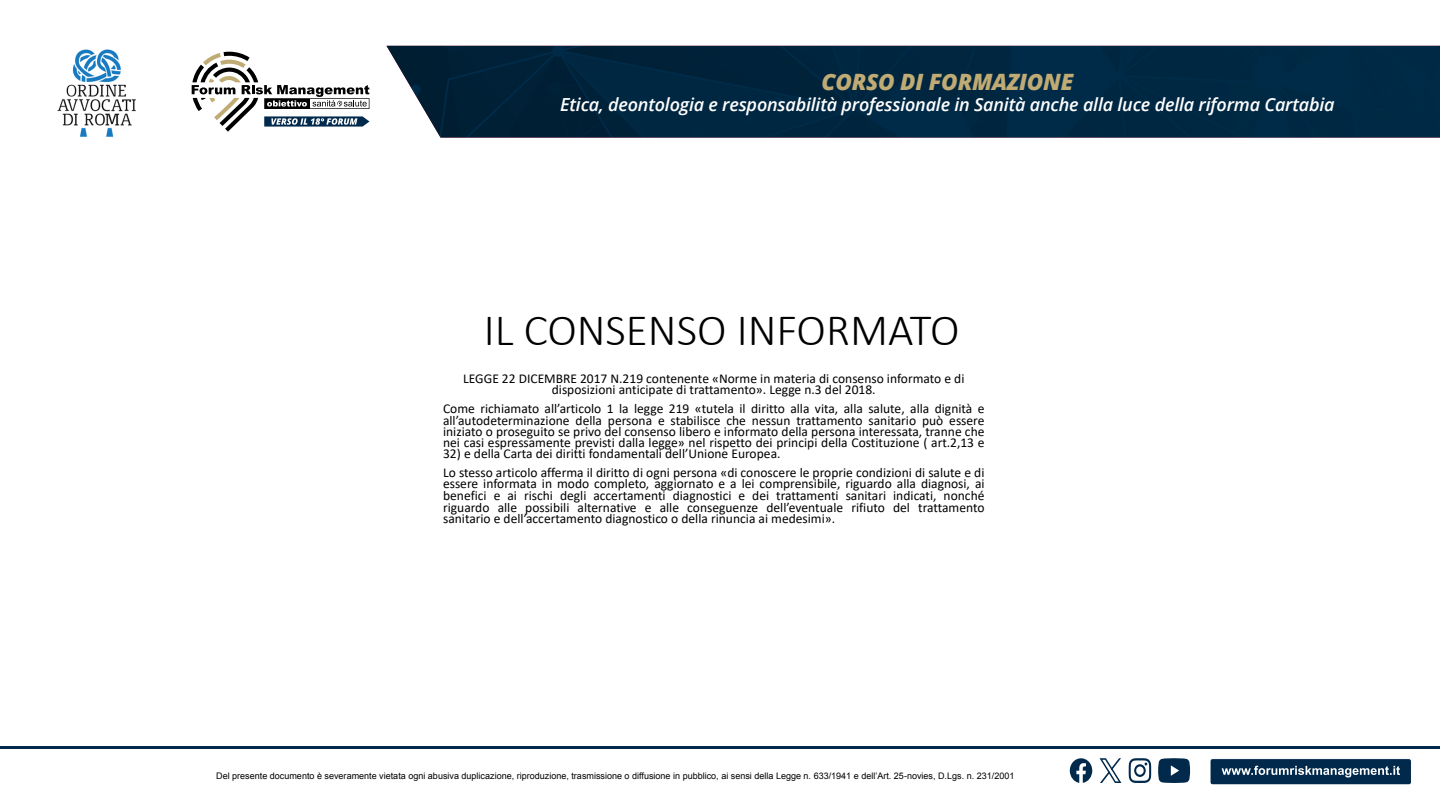
<style>
.page{position:relative;width:1440px;height:810px;background:#fff}
.page>*{position:absolute;margin:0;border:0;box-sizing:border-box;transform-origin:0 0}
.t1{font:300 45px "Calibri";color:#000}
.t2{font:italic 800 22.5px "Open Sans";letter-spacing:-.01em;color:#c0ab74}
.t3{font:italic 600 18px "Open Sans";letter-spacing:-.01em;color:#fff}
.t4{font:13.5px/11.2px "Calibri";color:#000;text-align:justify}
.t5{font:9px "Arial";color:#000}
</style>
<div class="page">
<div style="left:1210px;top:759px;width:201px;height:26px;background:#00294b;border-radius:3px"></div>
<div style="left:1210px;top:758px;width:202px;height:27px;border:1px solid #fff;border-radius:3px"></div>
<svg style="left:1222px;top:766px;width:178px;height:11px"></svg>
<hr style="left:0;top:746px;width:1440px;height:3px;background:#00294b">
<img style="left:386px;top:46px;width:1054px;height:92px">
<img style="left:57px;top:49px;width:79px;height:88px">
<svg style="left:192px;top:52px;width:177px;height:80px"></svg>
<svg style="left:1129px;top:758px;width:22px;height:25px"></svg>
<svg style="left:1158px;top:758px;width:32px;height:25px"></svg>
<svg style="left:1070px;top:758px;width:22px;height:25px"></svg>
<svg style="left:1100px;top:758px;width:21px;height:25px"></svg>
<h2 class="t2" style="left:821px;top:64px;width:254px">CORSO DI FORMAZIONE</h2>
<h3 class="t3" style="left:560px;top:92px;width:776px">Etica, deontologia e responsabilità professionale in Sanità anche alla luce della riforma Cartabia</h3>
<p class="t1" style="left:484px;top:302px;width:477px">IL CONSENSO INFORMATO</p>
<p class="t4" style="left:463px;top:372px;width:503px;text-align:center">LEGGE 22 DICEMBRE 2017 N.219 contenente «Norme in materia di consenso informato e di disposizioni anticipate di trattamento». Legge n.3 del 2018.</p>
<p class="t4" style="left:443px;top:403px;width:543px">Come richiamato all’articolo 1 la legge 219 «tutela il diritto alla vita, alla salute, alla dignità e all’autodeterminazione della persona e stabilisce che nessun trattamento sanitario può essere iniziato o proseguito se privo del consenso libero e informato della persona interessata, tranne che nei casi espressamente previsti dalla legge» nel rispetto dei principi della Costituzione ( art.2,13 e</p>
<p class="t4" style="left:443px;top:444px;width:543px;line-height:18.8px">32) e della Carta dei diritti fondamentali dell’Unione Europea.<br>Lo stesso articolo afferma il diritto di ogni persona «di conoscere le proprie condizioni di salute e di</p>
<p class="t4" style="left:443px;top:478px;width:543px;line-height:11.5px">essere informata in modo completo, aggiornato e a lei comprensibile, riguardo alla diagnosi, ai benefici e ai rischi degli accertamenti diagnostici e dei trattamenti sanitari indicati, nonché riguardo alle possibili alternative e alle conseguenze dell’eventuale rifiuto del trattamento sanitario e dell’accertamento diagnostico o della rinuncia ai medesimi».</p>
<p class="t5" style="left:216px;top:770px;width:800px">Del presente documento è severamente vietata ogni abusiva duplicazione, riproduzione, trasmissione o diffusione in pubblico, ai sensi della Legge n. 633/1941 e dell’Art. 25-novies, D.Lgs. n. 231/2001</p>
</div>
